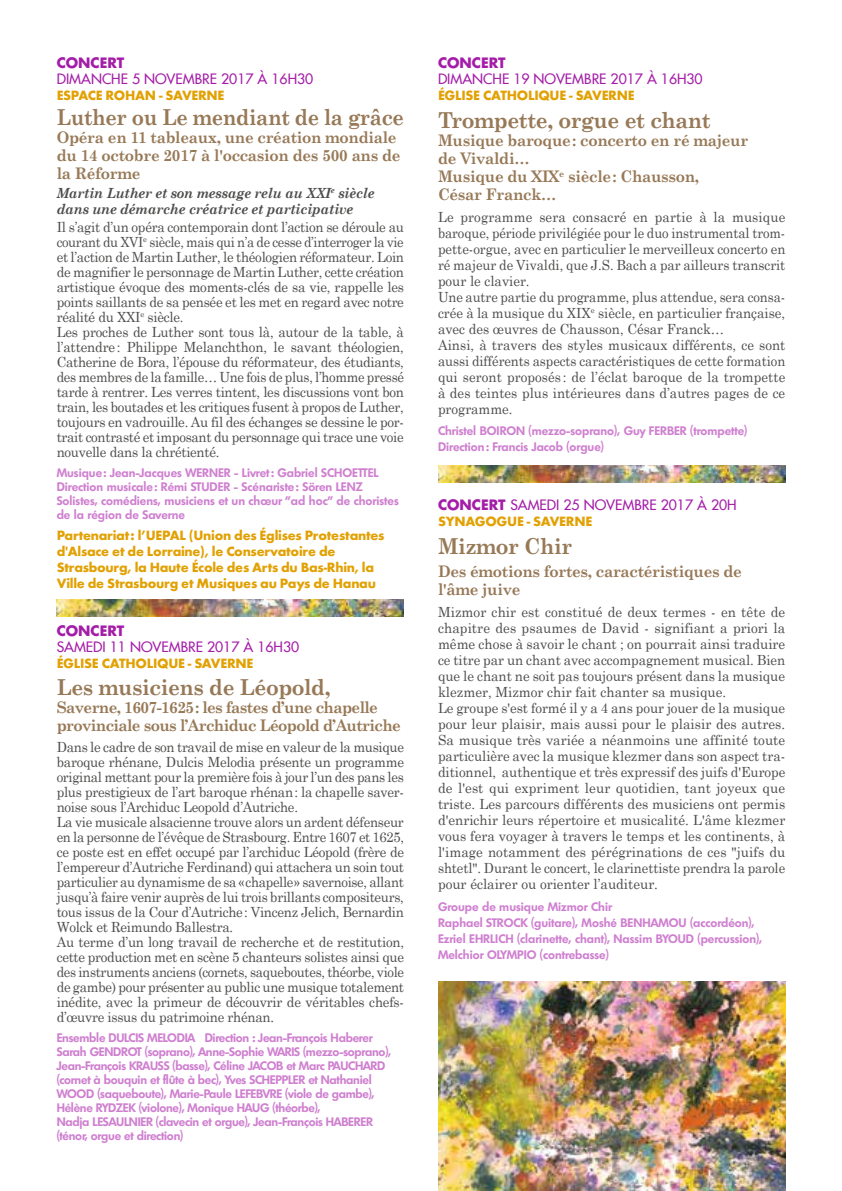
<style>
.page{position:relative;width:842px;height:1191px;background:#fff}
.page>*{position:absolute;margin:0;border:0;box-sizing:border-box;transform-origin:0 0}
.t1{font:700 22px "Century Schoolbook";letter-spacing:-.02em;color:#977957;scale:.95 1}
.t2{font:700 22px "Century Schoolbook";letter-spacing:-.02em;color:#977957;scale:.91 1}
.t3{font:700 16px/18px "Century Schoolbook";letter-spacing:-.02em;color:#977957;scale:.95 1}
.t4{font:700 16px/18px "Century Schoolbook";letter-spacing:-.04em;color:#977957;scale:.95 1}
.t5{font:14px/15px "Century Schoolbook";letter-spacing:-.015em;color:#4d4d4c;scale:.95 1}
.t6{font:14px/16px "Century Schoolbook";letter-spacing:-.015em;color:#4d4d4c;scale:.96 1}
.t7{font:700 14px/16px "Futura T";letter-spacing:-.02em;color:#e2a103}
.t8{font:500 14px "Futura Com";color:#a41da8}
.t9{font:italic 700 14px/16px "Century Schoolbook";letter-spacing:-.02em;color:#4d4d4c;scale:.95 1}
.t10{font:700 14px "Futura Com";color:#a41da8}
.t11{font:600 12px/14px "Limerick";letter-spacing:-.005em;color:#cf7fd0}
.s1{font-weight:700}
</style>
<div class="page">
<img style="left:57px;top:600px;width:347px;height:17px">
<img style="left:438px;top:981px;width:347px;height:210px">
<img style="left:438px;top:465px;width:347px;height:17px">
<p class="t10" style="left:57px;top:52px;width:69px">CONCERT</p>
<p class="t8" style="left:57px;top:69px;width:258px">DIMANCHE 5 NOVEMBRE 2017 À 16H30</p>
<p class="t7" style="left:57px;top:88px;width:169px">ESPACE ROHAN - SAVERNE</p>
<h1 class="t2" style="left:57px;top:104px;width:383px">Luther ou Le mendiant de la grâce</h1>
<p class="t3" style="left:57px;top:128px;width:364px">Opéra en 11 tableaux, une création mondiale du 14 octobre 2017 à l'occasion des 500 ans de la Réforme</p>
<p class="t9" style="left:57px;top:185px;width:336px">Martin Luther et son message relu au XXI<sup>e</sup> siècle dans une démarche créatrice et participative</p>
<p class="t5" style="left:57px;top:219px;width:367px">Il s’agit d’un opéra contemporain dont l’action se déroule au courant du XVI<sup>e</sup> siècle, mais qui n’a de cesse d’interroger la vie et l’action de Martin Luther, le théologien réformateur. Loin de magnifier le personnage de Martin Luther, cette création artistique évoque des moments-clés de sa vie, rappelle les points saillants de sa pensée et les met en regard avec notre réalité du XXI<sup>e</sup> siècle.<br>Les proches de Luther sont tous là, autour de la table, à l’attendre: Philippe Melanchthon, le savant théologien, Catherine de Bora, l’épouse du réformateur, des étudiants, des membres de la famille… Une fois de plus, l’homme pressé tarde à rentrer. Les verres tintent, les discussions vont bon train, les boutades et les critiques fusent à propos de Luther, toujours en vadrouille. Au fil des échanges se dessine le por&shy;trait contrasté et imposant du personnage qui trace une voie nouvelle dans la chrétienté.</p>
<p class="t11" style="left:57px;top:465px;width:343px">Musique: Jean-Jacques WERNER - Livret: Gabriel SCHOETTEL Direction musicale: Rémi STUDER - Scénariste: Sören LENZ Solistes, comédiens, musiciens et un chœur "ad hoc" de choristes de la région de Saverne</p>
<p class="t7" style="left:57px;top:527px;width:329px">Partenariat: l’UEPAL (Union des Églises Protestantes d'Alsace et de Lorraine), le Conservatoire de Strasbourg, la Haute École des Arts du Bas-Rhin, la Ville de Strasbourg et Musiques au Pays de Hanau</p>
<p class="t10" style="left:57px;top:619px;width:69px">CONCERT</p>
<p class="t8" style="left:57px;top:636px;width:244px">SAMEDI 11 NOVEMBRE 2017 À 16H30</p>
<p class="t7" style="left:57px;top:655px;width:198px">ÉGLISE CATHOLIQUE - SAVERNE</p>
<h1 class="t1" style="left:57px;top:674px;width:290px">Les musiciens de Léopold,</h1>
<p class="t4" style="left:57px;top:698px;width:364px">Saverne, 1607-1625: les fastes d’une chapelle provinciale sous l’Archiduc Léopold d’Autriche</p>
<p class="t5" style="left:57px;top:739px;width:367px">Dans le cadre de son travail de mise en valeur de la musique baroque rhénane, Dulcis Melodia présente un programme original mettant pour la première fois à jour l’un des pans les plus prestigieux de l’art baroque rhénan: la chapelle saver&shy;noise sous l’Archiduc Leopold d’Autriche.<br>La vie musicale alsacienne trouve alors un ardent défenseur en la personne de l’évêque de Strasbourg. Entre 1607 et 1625, ce poste est en effet occupé par l’archiduc Léopold (frère de l’empereur d’Autriche Ferdinand) qui attachera un soin tout particulier au dynamisme de sa «chapelle» savernoise, allant jusqu’à faire venir auprès de lui trois brillants compositeurs, tous issus de la Cour d’Autriche: Vincenz Jelich, Bernardin Wolck et Reimundo Ballestra.<br>Au terme d’un long travail de recherche et de restitution, cette production met en scène 5 chanteurs solistes ainsi que des instruments anciens (cornets, saqueboutes, théorbe, viole de gambe) pour présenter au public une musique totalement inédite, avec la primeur de découvrir de véritables chefs&shy;d’œuvre issus du patrimoine rhénan.</p>
<p class="t11" style="left:57px;top:1030px;width:336px">Ensemble DULCIS MELODIA Direction : Jean-François Haberer Sarah GENDROT (soprano), Anne-Sophie WARIS (mezzo-soprano), Jean-François KRAUSS (basse), Céline JACOB et Marc PAUCHARD (cornet à bouquin et flûte à bec), Yves SCHEPPLER et Nathaniel WOOD (saqueboute), Marie-Paule LEFEBVRE (viole de gambe), Hélène RYDZEK (violone), Monique HAUG (théorbe),<br>Nadja LESAULNIER (clavecin et orgue), Jean-François HABERER (ténor, orgue et direction)</p>
<p class="t10" style="left:438px;top:52px;width:69px">CONCERT</p>
<p class="t8" style="left:438px;top:69px;width:266px">DIMANCHE 19 NOVEMBRE 2017 À 16H30</p>
<p class="t7" style="left:438px;top:88px;width:198px">ÉGLISE CATHOLIQUE - SAVERNE</p>
<h1 class="t1" style="left:438px;top:107px;width:288px">Trompette, orgue et chant</h1>
<p class="t3" style="left:438px;top:131px;width:328px">Musique baroque: concerto en ré majeur de Vivaldi…<br>Musique du XIX<sup>e</sup> siècle: Chausson,<br>César Franck…</p>
<p class="t5" style="left:438px;top:208px;width:367px;line-height:16px">Le programme sera consacré en partie à la musique baroque, période privilégiée pour le duo instrumental trom&shy;pette-orgue, avec en particulier le merveilleux concerto en ré majeur de Vivaldi, que J.S. Bach a par ailleurs transcrit pour le clavier.<br>Une autre partie du programme, plus attendue, sera consa&shy;crée à la musique du XIX<sup>e</sup> siècle, en particulier française, avec des œuvres de Chausson, César Franck…<br>Ainsi, à travers des styles musicaux différents, ce sont aussi différents aspects caractéristiques de cette formation qui seront proposés : de l’éclat baroque de la trompette à des teintes plus intérieures dans d’autres pages de ce programme.</p>
<p class="t11" style="left:438px;top:423px;width:311px;line-height:16px">Christel BOIRON (mezzo-soprano), Guy FERBER (trompette)<br>Direction: Francis Jacob (orgue)</p>
<p class="t8" style="left:438px;top:494px;width:300px"><span class="s1">CONCERT</span> SAMEDI 25 NOVEMBRE 2017 À 20H</p>
<p class="t7" style="left:438px;top:513px;width:156px">SYNAGOGUE - SAVERNE</p>
<h1 class="t1" style="left:438px;top:532px;width:143px">Mizmor Chir</h1>
<p class="t3" style="left:438px;top:562px;width:321px">Des émotions fortes, caractéristiques de l'âme juive</p>
<p class="t6" style="left:438px;top:604px;width:363px">Mizmor chir est constitué de deux termes - en tête de chapitre des psaumes de David - signifiant a priori la même chose à savoir le chant ; on pourrait ainsi traduire ce titre par un chant avec accompagnement musical. Bien que le chant ne soit pas toujours présent dans la musique klezmer, Mizmor chir fait chanter sa musique.<br>Le groupe s'est formé il y a 4 ans pour jouer de la musique pour leur plaisir, mais aussi pour le plaisir des autres.<br>Sa musique très variée a néanmoins une affinité toute particulière avec la musique klezmer dans son aspect tra&shy;ditionnel, authentique et très expressif des juifs d'Europe de l'est qui expriment leur quotidien, tant joyeux que triste. Les parcours différents des musiciens ont permis d'enrichir leurs répertoire et musicalité. L'âme klezmer vous fera voyager à travers le temps et les continents, à l'image notamment des pérégrinations de ces "juifs du shtetl". Durant le concert, le clarinettiste prendra la parole pour éclairer ou orienter l’auditeur.</p>
<p class="t11" style="left:438px;top:898px;width:326px;line-height:16px">Groupe de musique Mizmor Chir<br>Raphael STROCK (guitare), Moshé BENHAMOU (accordéon), Ezriel EHRLICH (clarinette, chant), Nassim BYOUD (percussion), Melchior OLYMPIO (contrebasse)</p>
</div>
